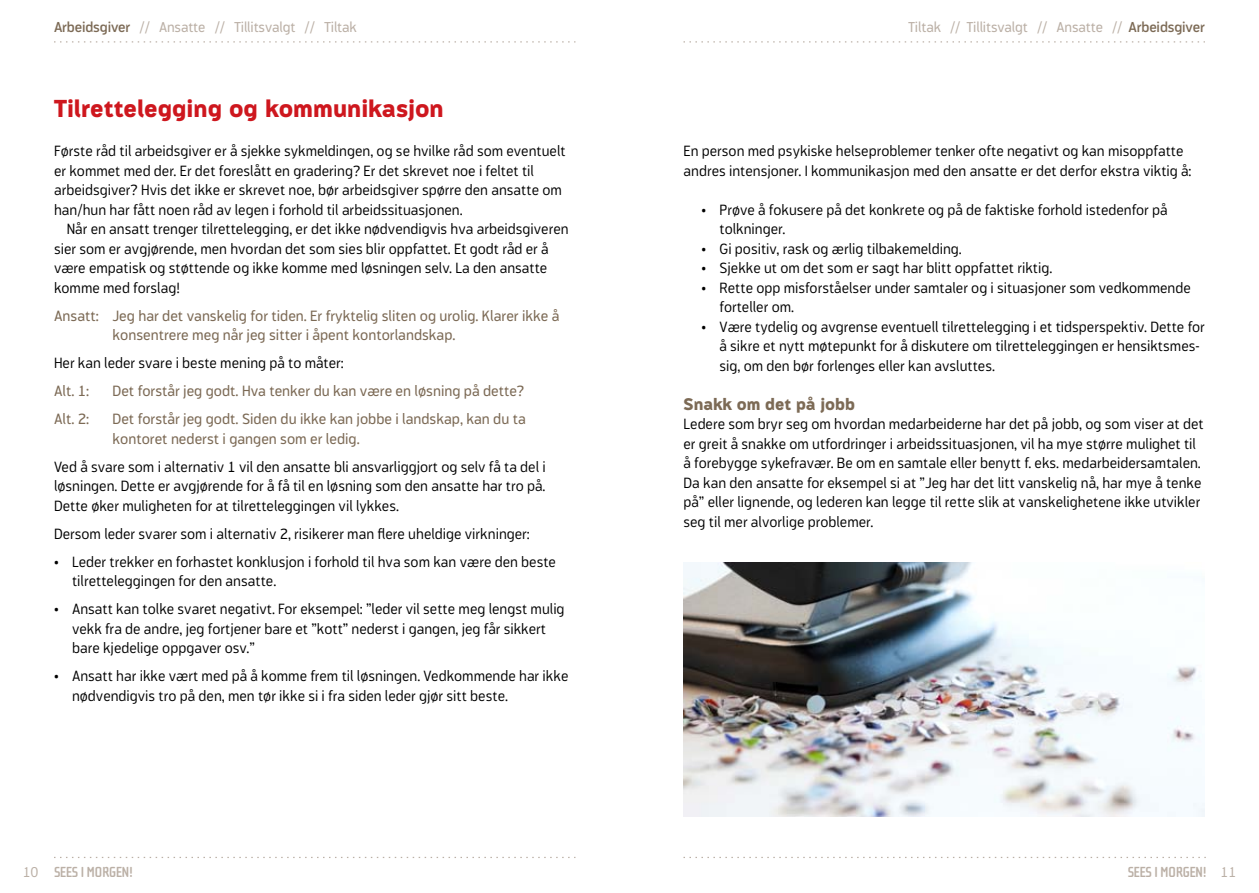
<style>
.page{position:relative;width:1259px;height:893px;background:#fff}
.page>*{position:absolute;margin:0;border:0;box-sizing:border-box;transform-origin:0 0}
.t1{font:800 24px "Modus";color:#ce171e}
.t2{font:800 16.5px "Modus";color:#7c6a55}
.t3{font:300 15px/19.5px "Modus";color:#000}
.t4{font:15px/19.5px "Modus";color:#7c6a55}
.t5{font:700 15px "Cholla Sans";letter-spacing:-.04em;color:#bbb0a6}
.t6{font:14.4px "Modus";letter-spacing:-.01em;color:#bbb0a6}
.s1{font-weight:600;color:#7c6a55}
.s2{font-family:"Modus";font-weight:300;font-size:14.4px}
</style>
<div class="page">
<svg style="left:54px;top:41px;width:521px;height:1px"></svg>
<svg style="left:54px;top:857px;width:521px;height:1px"></svg>
<svg style="left:683px;top:41px;width:522px;height:1px"></svg>
<svg style="left:683px;top:857px;width:522px;height:1px"></svg>
<img style="left:683px;top:563px;width:522px;height:253px">
<p class="t6" style="left:54px;top:19px;width:304px"><span class="s1">Arbeidsgiver</span> // Ansatte // Tillitsvalgt // Tiltak</p>
<p class="t6" style="left:908px;top:19px;width:298px">Tiltak // Tillitsvalgt // Ansatte // <span class="s1">Arbeidsgiver</span></p>
<h1 class="t1" style="left:54px;top:95px;width:391px">Tilrettelegging og kommunikasjon</h1>
<p class="t3" style="left:54px;top:141px;width:513px">Første råd til arbeidsgiver er å sjekke sykmeldingen, og se hvilke råd som eventuelt er kommet med der. Er det foreslått en gradering? Er det skrevet noe i feltet til arbeidsgiver? Hvis det ikke er skrevet noe, bør arbeidsgiver spørre den ansatte om han/hun har fått noen råd av legen i forhold til arbeidssituasjonen.</p>
<p class="t3" style="left:54px;top:219px;width:516px;text-indent:13px">Når en ansatt trenger tilrettelegging, er det ikke nødvendigvis hva arbeidsgiveren sier som er avgjørende, men hvordan det som sies blir oppfattet. Et godt råd er å være empatisk og støttende og ikke komme med løsningen selv. La den ansatte komme med forslag!</p>
<p class="t4" style="left:112px;top:306px;width:448px;text-indent:-58px">Ansatt: Jeg har det vanskelig for tiden. Er fryktelig sliten og urolig. Klarer ikke å konsentrere meg når jeg sitter i åpent kontorlandskap.</p>
<p class="t3" style="left:54px;top:353px;width:291px">Her kan leder svare i beste mening på to måter:</p>
<p class="t4" style="left:54px;top:381px;width:37px">Alt. 1:</p>
<p class="t4" style="left:112px;top:381px;width:413px">Det forstår jeg godt. Hva tenker du kan være en løsning på dette?</p>
<p class="t4" style="left:54px;top:409px;width:37px">Alt. 2:</p>
<p class="t4" style="left:112px;top:409px;width:415px">Det forstår jeg godt. Siden du ikke kan jobbe i landskap, kan du ta kontoret nederst i gangen som er ledig.</p>
<p class="t3" style="left:54px;top:457px;width:493px;text-align:justify">Ved å svare som i alternativ 1 vil den ansatte bli ansvarliggjort og selv få ta del i løsningen. Dette er avgjørende for å få til en løsning som den ansatte har tro på.<br>Dette øker muligheten for at tilretteleggingen vil lykkes.</p>
<p class="t3" style="left:54px;top:524px;width:477px">Dersom leder svarer som i alternativ 2, risikerer man flere uheldige virkninger:</p>
<p class="t3" style="left:72px;top:552px;width:485px;text-indent:-18px">• Leder trekker en forhastet konklusjon i forhold til hva som kan være den beste tilretteleggingen for den ansatte.</p>
<p class="t3" style="left:72px;top:599px;width:494px;text-indent:-18px">• Ansatt kan tolke svaret negativt. For eksempel: ”leder vil sette meg lengst mulig vekk fra de andre, jeg fortjener bare et ”kott” nederst i gangen, jeg får sikkert bare kjedelige oppgaver osv.”</p>
<p class="t3" style="left:72px;top:666px;width:498px;text-indent:-18px">• Ansatt har ikke vært med på å komme frem til løsningen. Vedkommende har ikke nødvendigvis tro på den, men tør ikke si i fra siden leder gjør sitt beste.</p>
<p class="t3" style="left:683px;top:141px;width:509px">En person med psykiske helseproblemer tenker ofte negativt og kan misoppfatte andres intensjoner. I kommunikasjon med den ansatte er det derfor ekstra viktig å:</p>
<p class="t3" style="left:719px;top:200px;width:449px;text-indent:-18px">• Prøve å fokusere på det konkrete og på de faktiske forhold istedenfor på tolkninger.</p>
<p class="t3" style="left:701px;top:239px;width:262px">• Gi positiv, rask og ærlig tilbakemelding.</p>
<p class="t3" style="left:701px;top:258px;width:352px">• Sjekke ut om det som er sagt har blitt oppfattet riktig.</p>
<p class="t3" style="left:719px;top:278px;width:473px;text-indent:-18px">• Rette opp misforståelser under samtaler og i situasjoner som vedkommende forteller om.</p>
<p class="t3" style="left:719px;top:317px;width:487px;text-indent:-18px">• Være tydelig og avgrense eventuell tilrettelegging i et tidsperspektiv. Dette for å sikre et nytt møtepunkt for å diskutere om tilretteleggingen er hensiktsmes&shy;sig, om den bør forlenges eller kan avsluttes.</p>
<p class="t2" style="left:683px;top:395px;width:173px">Snakk om det på jobb</p>
<p class="t3" style="left:683px;top:414px;width:522px">Ledere som bryr seg om hvordan medarbeiderne har det på jobb, og som viser at det er greit å snakke om utfordringer i arbeidssituasjonen, vil ha mye større mulighet til å forebygge sykefravær. Be om en samtale eller benytt f. eks. medarbeidersamtalen.<br>Da kan den ansatte for eksempel si at ”Jeg har det litt vanskelig nå, har mye å tenke på” eller lignende, og lederen kan legge til rette slik at vanskelighetene ikke utvikler seg til mer alvorlige problemer.</p>
<p class="t5" style="left:23px;top:864px;width:112px"><span class="s2">10</span> SEES I MORGEN!</p>
<p class="t5" style="left:1127px;top:864px;width:110px">SEES I MORGEN! <span class="s2">11</span></p>
</div>
